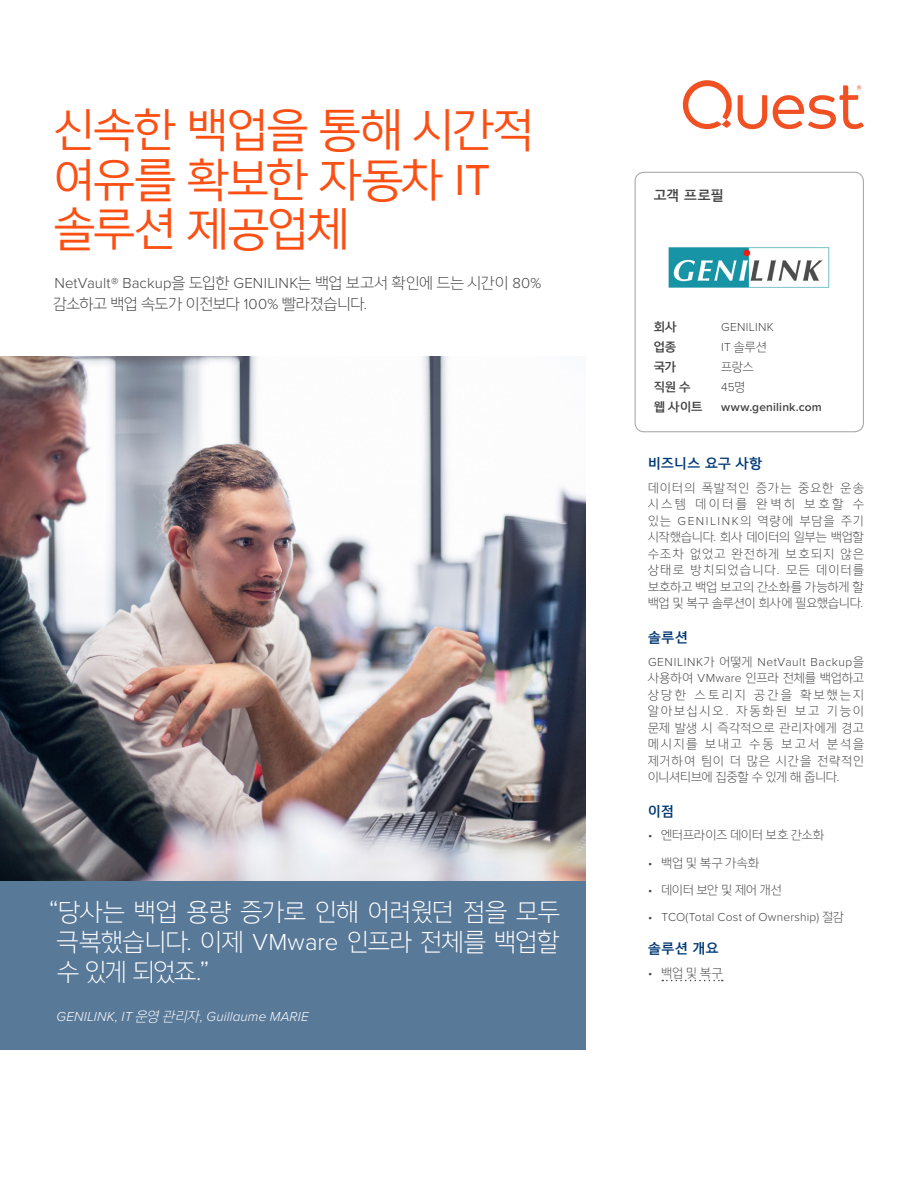
<style>
.page{position:relative;width:918px;height:1188px;background:#fff}
.page>*{position:absolute;margin:0;border:0;box-sizing:border-box;transform-origin:0 0}
.Headline{font:45px/49.5px "Yoon Gothic Pro 745";letter-spacing:-.025em;color:#fb4f14}
.t1{font:24px/30px "Yoon Gothic Pro 725";letter-spacing:.005em;color:#fff;text-align:justify}
.Sub_Head{font:15px/21px "Yoon Gothic Pro 725";letter-spacing:-.005em;color:#444}
.t2{font:italic 300 13.5px "Proxima Nova";letter-spacing:.01em;color:#fff}
.Section_Heading_1{font:13.5px "Yoon Gothic Pro 775";letter-spacing:.025em;color:#003876}
.Section_Heading_1-2{font:13.5px "Yoon Gothic Pro 775";color:#444}
.Side_Bar_Text_8pt{font:12px/16.5px "Yoon Gothic Pro 725";letter-spacing:.055em;color:#444;text-align:justify}
.Side_Bar_Text_8pt-2{font:300 12px "Proxima Nova";letter-spacing:.015em;color:#444}
.Side_Bar_Text_8pt-3{font:600 12px "Proxima Nova";letter-spacing:.015em;color:#444}
.Side_Bar_Text_8pt-4{font:12px "Yoon Gothic Pro 725";letter-spacing:.01em;color:#444}
.Side_Bar_Text_8pt-5{font:12px "Yoon Gothic Pro 775";letter-spacing:-.015em;color:#444}
.s1{font-family:"Proxima Nova"}
.s2{font-family:"Proxima Nova";font-weight:300}
.s3{font-family:"Yoon Gothic Pro 725";font-weight:400}
</style>
<div class="page">
<svg style="left:738px;top:95px;width:29px;height:34px"></svg>
<svg style="left:773px;top:85px;width:91px;height:44px"></svg>
<svg style="left:683px;top:80px;width:49px;height:49px"></svg>
<svg style="left:662px;top:980px;width:61px;height:1px"></svg>
<div style="left:635px;top:172px;width:229px;height:260px;border:1px solid #aaa;border-radius:9px"></div>
<div style="left:0;top:877px;width:585px;height:173px;background:#597999"></div>
<img style="left:0;top:357px;width:585px;height:524px">
<img style="left:668px;top:247px;width:162px;height:41px">
<p class="Headline" style="left:54px;top:104px;width:482px">신속한 백업을 통해 시간적 여유를 확보한 자동차 <span class="s1">IT </span>솔루션 제공업체</p>
<p class="Sub_Head" style="left:53px;top:272px;width:489px"><span class="s2">NetVault® Backup</span>을 도입한 <span class="s2">GENILINK</span>는 백업 보고서 확인에 드는 시간이 <span class="s2">80% </span>감소하고 백업 속도가 이전보다 <span class="s2">100%</span> 빨라졌습니다<span class="s2">.</span></p>
<p class="t1" style="left:57px;top:896px;width:504px;text-indent:-8px">“당사는 백업 용량 증가로 인해 어려웠던 점을 모두 극복했습니다<span class="s2">.</span> 이제 <span class="s2">VMware</span> 인프라 전체를 백업할 수 있게 되었죠<span class="s2">.</span>”</p>
<p class="t2" style="left:57px;top:1006px;width:254px">GENILINK, IT <span class="s3">운영관리자</span>, Guillaume MARIE</p>
<p class="Section_Heading_1-2" style="left:654px;top:186px;width:71px">고객 프로필</p>
<p class="Side_Bar_Text_8pt-5" style="left:654px;top:319px;width:25px">회사</p>
<p class="Side_Bar_Text_8pt-2" style="left:721px;top:318px;width:54px">GENILINK</p>
<p class="Side_Bar_Text_8pt-5" style="left:654px;top:339px;width:24px">업종</p>
<p class="Side_Bar_Text_8pt" style="left:721px;top:339px;width:47px"><span class="s2">IT</span> 솔루션</p>
<p class="Side_Bar_Text_8pt-5" style="left:654px;top:359px;width:24px">국가</p>
<p class="Side_Bar_Text_8pt" style="left:721px;top:359px;width:34px">프랑스</p>
<p class="Side_Bar_Text_8pt-5" style="left:654px;top:379px;width:39px">직원 수</p>
<p class="Side_Bar_Text_8pt-2" style="left:721px;top:378px;width:26px">45<span class="s3">명</span></p>
<p class="Side_Bar_Text_8pt-5" style="left:654px;top:399px;width:50px">웹 사이트</p>
<p class="Side_Bar_Text_8pt-3" style="left:721px;top:398px;width:102px">www.genilink.com</p>
<p class="Section_Heading_1" style="left:648px;top:454px;width:116px">비즈니스 요구 사항</p>
<p class="Side_Bar_Text_8pt" style="left:648px;top:479px;width:217px">데이터의 폭발적인 증가는 중요한 운송 시스템 데이터를 완벽히 보호할 수 있는 <span class="s2">GENILINK</span>의 역량에 부담을 주기 시작했습니다<span class="s2">.</span> 회사 데이터의 일부는 백업할 수조차 없었고 완전하게 보호되지 않은 상태로 방치되었습니다<span class="s2">.</span> 모든 데이터를 보호하고 백업 보고의 간소화를 가능하게 할 백업 및 복구 솔루션이 회사에 필요했습니다<span class="s2">.</span></p>
<p class="Section_Heading_1" style="left:648px;top:628px;width:41px">솔루션</p>
<p class="Side_Bar_Text_8pt" style="left:648px;top:653px;width:218px"><span class="s2">GENILINK</span>가 어떻게 <span class="s2">NetVault Backup</span>을 사용하여 <span class="s2">VMware</span> 인프라 전체를 백업하고 상당한 스토리지 공간을 확보했는지 알아보십시오<span class="s2">.</span> 자동화된 보고 기능이 문제 발생 시 즉각적으로 관리자에게 경고 메시지를 보내고 수동 보고서 분석을 제거하여 팀이 더 많은 시간을 전략적인 이니셔티브에 집중할 수 있게 해 줍니다<span class="s2">.</span></p>
<p class="Section_Heading_1" style="left:648px;top:802px;width:27px">이점</p>
<p class="Side_Bar_Text_8pt-4" style="left:648px;top:828px;width:178px"><span class="s2">•</span> 엔터프라이즈 데이터 보호 간소화</p>
<p class="Side_Bar_Text_8pt" style="left:648px;top:854px;width:113px"><span class="s2">•</span> 백업 및 복구 가속화</p>
<p class="Side_Bar_Text_8pt" style="left:648px;top:881px;width:135px"><span class="s2">•</span> 데이터 보안 및 제어 개선</p>
<p class="Side_Bar_Text_8pt-2" style="left:648px;top:908px;width:198px">• TCO(Total Cost of Ownership) <span class="s3">절감</span></p>
<p class="Section_Heading_1" style="left:648px;top:939px;width:72px">솔루션 개요</p>
<p class="Side_Bar_Text_8pt" style="left:648px;top:964px;width:76px"><span class="s2">•</span> 백업및복구</p>
</div>
